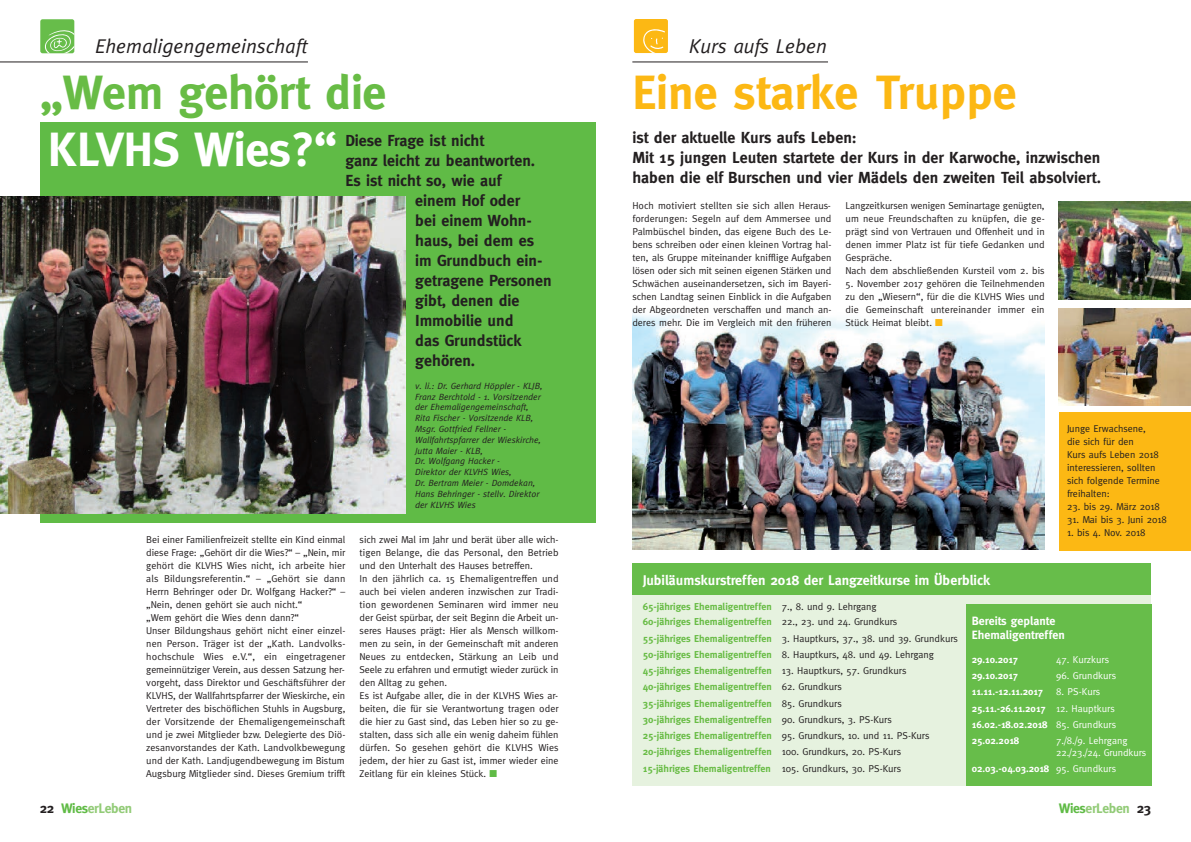
<style>
.page{position:relative;width:1191px;height:842px;background:#fff}
.page>*{position:absolute;margin:0;border:0;box-sizing:border-box;transform-origin:0 0}
.t1{font:700 48px "Meta";color:#fcb814}
.t2{font:700 48px "Meta";letter-spacing:-.01em;color:#68bc45}
.t3{font:700 48px "Meta";letter-spacing:-.01em;color:#fff}
.t4{font:italic 20px "Meta";color:#231f20}
.t5{font:700 16px/20px "Meta";color:#231f20}
.t6{font:700 14px "Meta";color:#fff}
.t7{font:700 13.8px "Meta";letter-spacing:-.03em;color:#92cb77}
.t8{font:700 12px/14px "Meta";color:#fff}
.t9{font:10px/13px "Meta";color:#231f20}
.t10{font:700 10px/16.2px "Meta";color:#68bc45}
.t11{font:700 10px/16.2px "Meta";color:#fff}
.t12{font:10px/12px "Meta";color:#fff}
.t13{font:italic 9px/10.8px "Meta";color:#231f20}
.s1{color:#60bb46}
.s2{color:#fcb814}
.s3{font-weight:400;color:#231f20}
.s4{font-weight:400}
.s5{color:#231f20}
</style>
<div class="page">
<img style="left:632px;top:313px;width:412px;height:237px">
<div style="left:40px;top:122px;width:555px;height:401px;background:#60bb46"></div>
<hr style="left:0;top:62px;width:308px;height:1px;background:#231f20">
<div style="left:40px;top:19px;width:34px;height:34px;background:#67bd4a;border-radius:2px"></div>
<svg style="left:45px;top:30px;width:29px;height:23px"></svg>
<div style="left:632px;top:567px;width:519px;height:218px;background:#e6f2df"></div>
<div style="left:966px;top:604px;width:185px;height:181px;background:#67bd4a"></div>
<div style="left:632px;top:563px;width:519px;height:32px;background:#67bd4a"></div>
<img style="left:0;top:197px;width:405px;height:317px">
<hr style="left:632px;top:62px;width:196px;height:1px;background:#231f20">
<div style="left:634px;top:19px;width:34px;height:34px;background:#fcb814;border-radius:2px"></div>
<svg style="left:643px;top:29px;width:22px;height:24px"></svg>
<div style="left:1058px;top:412px;width:133px;height:138px;background:#fcb814"></div>
<img style="left:1058px;top:308px;width:133px;height:97px">
<img style="left:1058px;top:202px;width:133px;height:97px">
<h2 class="t4" style="left:95px;top:35px;width:214px">Ehemaligengemeinschaft</h2>
<h1 class="t2" style="left:40px;top:64px;width:348px">„Wem gehört die</h1>
<h1 class="t3" style="left:48px;top:122px;width:291px">KLVHS Wies?“</h1>
<h3 class="t5" style="left:345px;top:131px;width:140px">Diese Frage ist nicht</h3>
<h3 class="t5" style="left:345px;top:151px;width:191px">ganz leicht zu beantworten.</h3>
<h3 class="t5" style="left:345px;top:171px;width:157px">Es ist nicht so, wie auf</h3>
<h3 class="t5" style="left:415px;top:191px;width:106px">einem Hof oder</h3>
<h3 class="t5" style="left:415px;top:211px;width:118px">bei einem Wohn-</h3>
<h3 class="t5" style="left:415px;top:231px;width:120px">haus, bei dem es</h3>
<h3 class="t5" style="left:415px;top:251px;width:129px">im Grundbuch ein-</h3>
<h3 class="t5" style="left:415px;top:271px;width:138px">getragene Personen</h3>
<h3 class="t5" style="left:415px;top:291px;width:106px">gibt, denen die</h3>
<h3 class="t5" style="left:415px;top:311px;width:100px">Immobilie und</h3>
<h3 class="t5" style="left:415px;top:331px;width:108px">das Grundstück</h3>
<h3 class="t5" style="left:415px;top:351px;width:61px">gehören.</h3>
<p class="t9" style="left:146px;top:533px;width:201px">Bei einer Familienfreizeit stellte ein Kind einmal diese Frage: „Gehört dir die Wies?“ – „Nein, mir gehört die KLVHS Wies nicht, ich arbeite hier als Bildungsreferentin.“ – „Gehört sie dann Herrn Behringer oder Dr. Wolfgang Hacker?“ – „Nein, denen gehört sie auch nicht.“<br>„Wem gehört die Wies denn dann?“<br>Unser Bildungshaus gehört nicht einer einzel&shy;nen Person. Träger ist der „Kath. Landvolks&shy;hochschule Wies e.V.“, ein eingetragener gemeinnütziger Verein, aus dessen Satzung her&shy;vorgeht, dass Direktor und Geschäftsführer der KLVHS, der Wallfahrtspfarrer der Wieskirche, ein Vertreter des bischöflichen Stuhls in Augsburg, der Vorsitzende der Ehemaligengemeinschaft und je zwei Mitglieder bzw. Delegierte des Diö&shy;zesanvorstandes der Kath. Landvolkbewegung und der Kath. Landjugendbewegung im Bistum Augsburg Mitglieder sind. Dieses Gremium trifft</p>
<p class="t13" style="left:415px;top:380px;width:129px">v. li.: Dr. Gerhard Höppler - KLJB,<br>Franz Berchtold - 1. Vorsitzender der Ehemaligengemeinschaft,<br>Rita Fischer - Vorsitzende KLB,<br>Msgr. Gottfried Fellner -<br>Wallfahrtspfarrer der Wieskirche,<br>Jutta Maier - KLB,<br>Dr. Wolfgang Hacker -<br>Direktor der KLVHS Wies,<br>Dr. Bertram Meier - Domdekan,<br>Hans Behringer - stellv. Direktor der KLVHS Wies</p>
<p class="t9" style="left:359px;top:533px;width:201px">sich zwei Mal im Jahr und berät über alle wich&shy;tigen Belange, die das Personal, den Betrieb und den Unterhalt des Hauses betreffen.<br>In den jährlich ca. 15 Ehemaligentreffen und auch bei vielen anderen inzwischen zur Tradi&shy;tion gewordenen Seminaren wird immer neu der Geist spürbar, der seit Beginn die Arbeit un&shy;seres Hauses prägt: Hier als Mensch willkom&shy;men zu sein, in der Gemeinschaft mit anderen Neues zu entdecken, Stärkung an Leib und Seele zu erfahren und ermutigt wieder zurück in den Alltag zu gehen.<br>Es ist Aufgabe aller, die in der KLVHS Wies ar&shy;beiten, die für sie Verantwortung tragen oder die hier zu Gast sind, das Leben hier so zu ge&shy;stalten, dass sich alle ein wenig daheim fühlen dürfen. So gesehen gehört die KLVHS Wies jedem, der hier zu Gast ist, immer wieder eine Zeitlang für ein kleines Stück. <span class="s1">■</span></p>
<h2 class="t4" style="left:689px;top:35px;width:139px">Kurs aufs Leben</h2>
<h1 class="t1" style="left:632px;top:64px;width:386px">Eine starke Truppe</h1>
<h3 class="t5" style="left:632px;top:128px;width:470px">ist der aktuelle Kurs aufs Leben:<br>Mit 15 jungen Leuten startete der Kurs in der Karwoche, inzwischen haben die elf Burschen und vier Mädels den zweiten Teil absolviert.</h3>
<p class="t9" style="left:632px;top:199px;width:201px;text-align:justify">Hoch motiviert stellten sie sich allen Heraus&shy;forderungen: Segeln auf dem Ammersee und Palmbüschel binden, das eigene Buch des Le&shy;bens schreiben oder einen kleinen Vortrag hal&shy;ten, als Gruppe miteinander knifflige Aufgaben lösen oder sich mit seinen eigenen Stärken und Schwächen auseinandersetzen, sich im Bayeri&shy;schen Landtag seinen Einblick in die Aufgaben der Abgeordneten verschaffen und manch an&shy;deres mehr. Die im Vergleich mit den früheren</p>
<p class="t9" style="left:845px;top:199px;width:201px">Langzeitkursen wenigen Seminartage genügten, um neue Freundschaften zu knüpfen, die ge&shy;prägt sind von Vertrauen und Offenheit und in denen immer Platz ist für tiefe Gedanken und Gespräche.<br>Nach dem abschließenden Kursteil vom 2. bis</p>
<p class="t9" style="left:845px;top:277px;width:201px;text-align:justify">5. November 2017 gehören die Teilnehmenden zu den „Wiesern“, für die die KLVHS Wies und die Gemeinschaft untereinander immer ein Stück Heimat bleibt. <span class="s2">■</span></p>
<p class="t9" style="left:1067px;top:422px;width:94px">Junge Erwachsene, die sich für den<br>Kurs aufs Leben 2018 interessieren, sollten sich folgende Termine freihalten:</p>
<p class="t9" style="left:1067px;top:500px;width:94px">23. bis 29. März 2018</p>
<p class="t9" style="left:1067px;top:513px;width:101px">31. Mai bis 3. Juni 2018</p>
<p class="t9" style="left:1067px;top:526px;width:80px">1. bis 4. Nov. 2018</p>
<h3 class="t6" style="left:643px;top:572px;width:349px">Jubiläumskurstreffen 2018 der Langzeitkurse im Überblick</h3>
<p class="t10" style="left:643px;top:599px;width:256px;line-height:15.2px">65-jähriges Ehemaligentreffen <span class="s3">7., 8. und 9. Lehrgang<br></span>60-jähriges Ehemaligentreffen <span class="s3">22., 23. und 24. Grundkurs</span></p>
<p class="t10" style="left:643px;top:630px;width:317px">55-jähriges Ehemaligentreffen <span class="s3">3. Hauptkurs, 37., 38. und 39. Grundkurs </span>50-jähriges Ehemaligentreffen <span class="s3">8. Hauptkurs, 48. und 49. Lehrgang </span>45-jähriges Ehemaligentreffen <span class="s3">13. Hauptkurs, 57. Grundkurs<br></span>40-jähriges Ehemaligentreffen <span class="s3">62. Grundkurs<br></span>35-jähriges Ehemaligentreffen <span class="s3">85. Grundkurs<br></span>30-jähriges Ehemaligentreffen <span class="s3">90. Grundkurs, 3. PS-Kurs<br></span>25-jähriges Ehemaligentreffen <span class="s3">95. Grundkurs, 10. und 11. PS-Kurs </span>20-jähriges Ehemaligentreffen <span class="s3">100. Grundkurs, 20. PS-Kurs<br></span>15-jähriges Ehemaligentreffen <span class="s3">105. Grundkurs, 30. PS-Kurs</span></p>
<p class="t8" style="left:971px;top:614px;width:94px">Bereits geplante<br>Ehemaligentreffen</p>
<p class="t11" style="left:971px;top:651px;width:48px">29.10.2017</p>
<p class="t12" style="left:1056px;top:653px;width:54px">47. Kurzkurs</p>
<p class="t11" style="left:971px;top:667px;width:48px">29.10.2017</p>
<p class="t12" style="left:1056px;top:670px;width:61px">96. Grundkurs</p>
<p class="t11" style="left:971px;top:684px;width:73px">11.11.-12.11.2017</p>
<p class="t11" style="left:971px;top:684px;width:146px;text-indent:84px"><span class="s4">8. PS-Kurs<br></span>25.11.-26.11.2017 <span class="s4">12. Hauptkurs<br></span>16.02.-18.02.2018 <span class="s4">85. Grundkurs<br></span>25.02.2018</p>
<p class="t12" style="left:1056px;top:735px;width:91px">7./8./9. Lehrgang<br>22./23./24. Grundkurs</p>
<p class="t11" style="left:971px;top:761px;width:146px">02.03.-04.03.2018 <span class="s4">95. Grundkurs</span></p>
<h3 class="t7" style="left:40px;top:800px;width:94px"><span class="s5">22</span> <span class="s1">Wies</span>erLeben</h3>
<h3 class="t7" style="left:1058px;top:800px;width:94px"><span class="s1">Wies</span>erLeben <span class="s5">23</span></h3>
</div>
